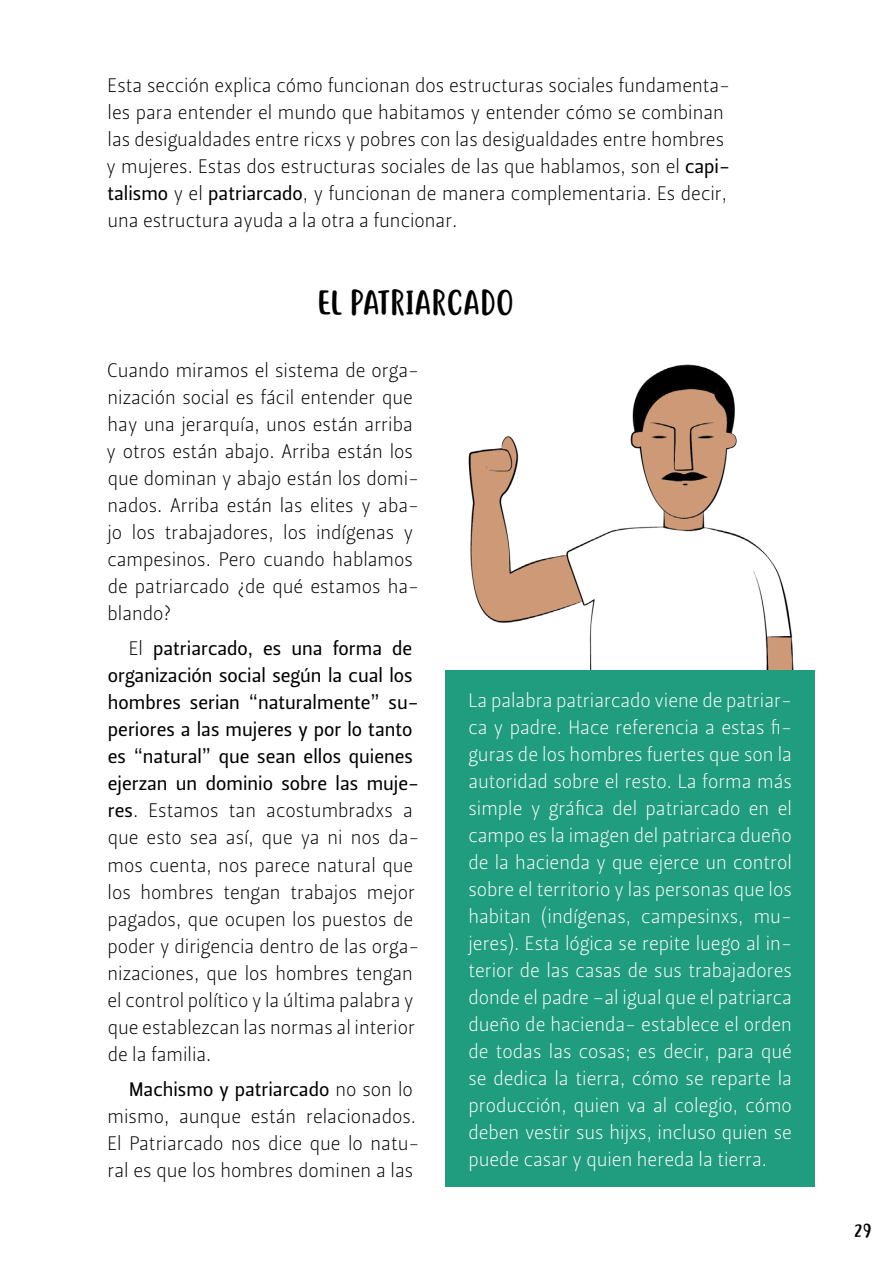
<style>
.page{position:relative;width:893px;height:1263px;background:#fff}
.page>*{position:absolute;margin:0;border:0;box-sizing:border-box;transform-origin:0 0}
.t1{font:33px "Justtellmewhat";color:#000}
.t2{font:19.5px/27px "Leitura Sans Grot 1";color:#000}
.t3{font:19.5px/27px "Leitura Sans Grot 1";color:#fff;text-align:justify}
.t4{font:19.5px/27px "Leitura Sans Grot 2";color:#000}
.t5{font:18px "Justtellmewhat";color:#000}
.s1{font-family:"Leitura Sans Grot 2"}
.s2{font-family:"Leitura Sans Grot 1"}
</style>
<div class="page">
<img style="left:455px;top:364px;width:354px;height:307px">
<div style="left:446px;top:671px;width:368px;height:515px;background:#209c7e"></div>
<p class="t2" style="left:107px;top:72px;width:625px">Esta sección explica cómo funcionan dos estructuras sociales fundamenta&shy;les para entender el mundo que habitamos y entender cómo se combinan las desigualdades entre ricxs y pobres con las desigualdades entre hombres y mujeres. Estas dos estructuras sociales de las que hablamos, son el <span class="s1">capi&shy;talismo</span> y el <span class="s1">patriarcado</span>, y funcionan de manera complementaria. Es decir, una estructura ayuda a la otra a funcionar.</p>
<h1 class="t1" style="left:317px;top:284px;width:199px">EL PATRIARCADO</h1>
<p class="t2" style="left:107px;top:357px;width:314px">Cuando miramos el sistema de orga&shy;nización social es fácil entender que hay una jerarquía, unos están arriba y otros están abajo. Arriba están los que dominan y abajo están los domi&shy;nados. Arriba están las elites y aba&shy;jo los trabajadores, los indígenas y campesinos. Pero cuando hablamos de patriarcado ¿de qué estamos ha&shy;blando?</p>
<p class="t4" style="left:108px;top:635px;width:313px;text-indent:21px"><span class="s2">El</span> patriarcado, es una forma de organización social según la cual los hombres serian “naturalmente” su&shy;periores a las mujeres y por lo tanto es “natural” que sean ellos quienes ejerzan un dominio sobre las muje-</p>
<p class="t2" style="left:108px;top:797px;width:313px"><span class="s1">res</span>. Estamos tan acostumbradxs a que esto sea así, que ya ni nos da&shy;mos cuenta, nos parece natural que los hombres tengan trabajos mejor pagados, que ocupen los puestos de poder y dirigencia dentro de las orga&shy;nizaciones, que los hombres tengan el control político y la última palabra y que establezcan las normas al interior de la familia.</p>
<p class="t4" style="left:129px;top:1076px;width:285px">Machismo y patriarcado <span class="s2">no son lo</span></p>
<p class="t2" style="left:108px;top:1103px;width:313px">mismo, aunque están relacionados.<br>El Patriarcado nos dice que lo natu&shy;ral es que los hombres dominen a las</p>
<p class="t3" style="left:468px;top:687px;width:325px">La palabra patriarcado viene de patriar&shy;ca y padre. Hace referencia a estas fi&shy;guras de los hombres fuertes que son la autoridad sobre el resto. La forma más simple y gráfica del patriarcado en el campo es la imagen del patriarca dueño de la hacienda y que ejerce un control sobre el territorio y las personas que los habitan (indígenas, campesinxs, mu&shy;jeres). Esta lógica se repite luego al in&shy;terior de las casas de sus trabajadores donde el padre –al igual que el patriarca dueño de hacienda- establece el orden de todas las cosas; es decir, para qué se dedica la tierra, cómo se reparte la producción, quien va al colegio, cómo deben vestir sus hijxs, incluso quien se puede casar y quien hereda la tierra.</p>
<p class="t5" style="left:854px;top:1220px;width:19px">29</p>
</div>
